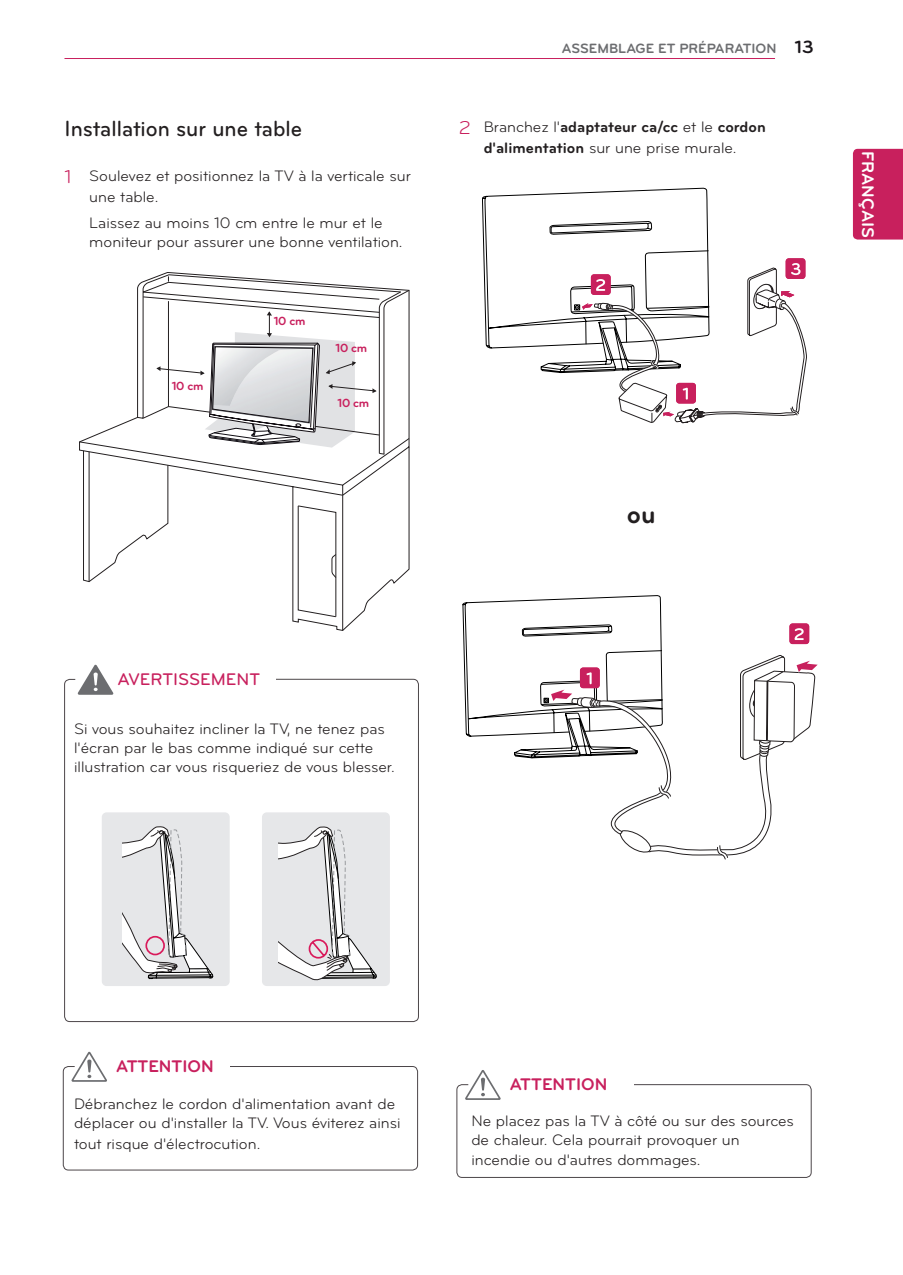
<style>
.page{position:relative;width:903px;height:1275px;background:#fff}
.page>*{position:absolute;margin:0;border:0;box-sizing:border-box;transform-origin:0 0}
.Body{font:700 26.25px "Bryant LG";color:#231f20}
.Title-2{font:500 22.75px "Bryant LG";color:#231f20;scale:.95 1}
.t1{font:700 17.5px "Bryant LG";color:#c8205d}
.Title-warning{font:500 17.5px "Bryant LG";color:#c8205d}
.t2{font:700 17.5px "Bryant LG";color:#fff}
.Body-2{font:15.75px/19.2px "Bryant LG";color:#231f20}
._1-Body-2{font:15.75px/19.2px "Bryant LG";color:#231f20}
._1-Body{font:700 15.75px/21px "Bryant LG";color:#231f20;text-align:center}
._1-Body-3{font:15.75px/21px "Bryant LG";color:#231f20}
.t3{font:700 14px "Bryant LG";color:#6c6d70}
.t4{font:700 12.25px "Bryant LG";letter-spacing:-.025em;color:#c8205d}
.s1{font-size:19.25px;color:#c8205d}
.s2{font-size:18.38px;color:#1a161a}
.s3{font-weight:400;font-size:19.25px;color:#c8205d}
.s4{font-weight:400}
</style>
<div class="page">
<div style="left:853px;top:149px;width:50px;height:91px;background:#c8205d"></div>
<hr style="left:64px;top:58px;width:711px;height:1px;background:#c8205d">
<div style="left:456px;top:1084px;width:355px;height:94px;border:1px solid #4c4649;border-radius:5px"></div>
<svg style="left:465px;top:1070px;width:36px;height:30px"></svg>
<div style="left:500px;top:1076px;width:134px;height:19px;background:#fff"></div>
<svg style="left:83px;top:274px;width:318px;height:356px"></svg>
<div style="left:102px;top:812px;width:128px;height:174px;background:#e6e7e9;border-radius:5px"></div>
<div style="left:262px;top:812px;width:128px;height:174px;background:#e6e7e9;border-radius:5px"></div>
<svg style="left:123px;top:826px;width:90px;height:153px"></svg>
<svg style="left:278px;top:826px;width:99px;height:155px"></svg>
<div style="left:63px;top:1066px;width:355px;height:104px;border:1px solid #4c4649;border-radius:5px"></div>
<div style="left:106px;top:1058px;width:123px;height:16px;background:#fff"></div>
<svg style="left:72px;top:1052px;width:35px;height:30px"></svg>
<svg style="left:78px;top:665px;width:35px;height:30px"></svg>
<svg style="left:463px;top:596px;width:355px;height:263px"></svg>
<svg style="left:482px;top:188px;width:325px;height:235px"></svg>
<p class="Title-2" style="left:64px;top:115px;width:252px">Installation sur une table</p>
<p class="_1-Body-3" style="left:89px;top:166px;width:323px;text-indent:-25px"><span class="s1">1</span> Soulevez et positionnez la TV à la verticale sur une table.</p>
<p class="_1-Body-2" style="left:89px;top:213px;width:315px">Laissez au moins 10 cm entre le mur et le moniteur pour assurer une bonne ventilation.</p>
<p class="t4" style="left:172px;top:379px;width:33px">10 cm</p>
<p class="t4" style="left:274px;top:314px;width:33px">10 cm</p>
<p class="t4" style="left:335px;top:340px;width:33px">10 cm</p>
<p class="t4" style="left:337px;top:396px;width:33px">10 cm</p>
<p class="t3" style="left:562px;top:40px;width:253px">ASSEMBLAGE ET PRÉPARATION <span class="s2">13</span></p>
<p class="_1-Body" style="left:459px;top:117px;width:308px"><span class="s3">2</span> <span class="s4">Branchez l'</span>adaptateur ca/cc <span class="s4">et le</span> cordon d'alimentation <span class="s4">sur une prise murale.</span></p>
<p class="t2" style="left:879px;top:151px;width:88px;rotate:90deg">FRANÇAIS</p>
<p class="Body" style="left:627px;top:498px;width:30px">ou</p>
<p class="Title-warning" style="left:117px;top:668px;width:144px">AVERTISSEMENT</p>
<p class="Body-2" style="left:74px;top:719px;width:322px">Si vous souhaitez incliner la TV, ne tenez pas l'écran par le bas comme indiqué sur cette illustration car vous risqueriez de vous blesser.</p>
<p class="t1" style="left:116px;top:1055px;width:99px">ATTENTION</p>
<p class="Body-2" style="left:74px;top:1094px;width:328px">Débranchez le cordon d'alimentation avant de déplacer ou d'installer la TV. Vous éviterez ainsi</p>
<p class="Body-2" style="left:74px;top:1134px;width:188px">tout risque d'électrocution.</p>
<p class="t1" style="left:510px;top:1073px;width:99px">ATTENTION</p>
<p class="Body-2" style="left:471px;top:1111px;width:324px">Ne placez pas la TV à côté ou sur des sources de chaleur. Cela pourrait provoquer un incendie ou d'autres dommages.</p>
</div>
